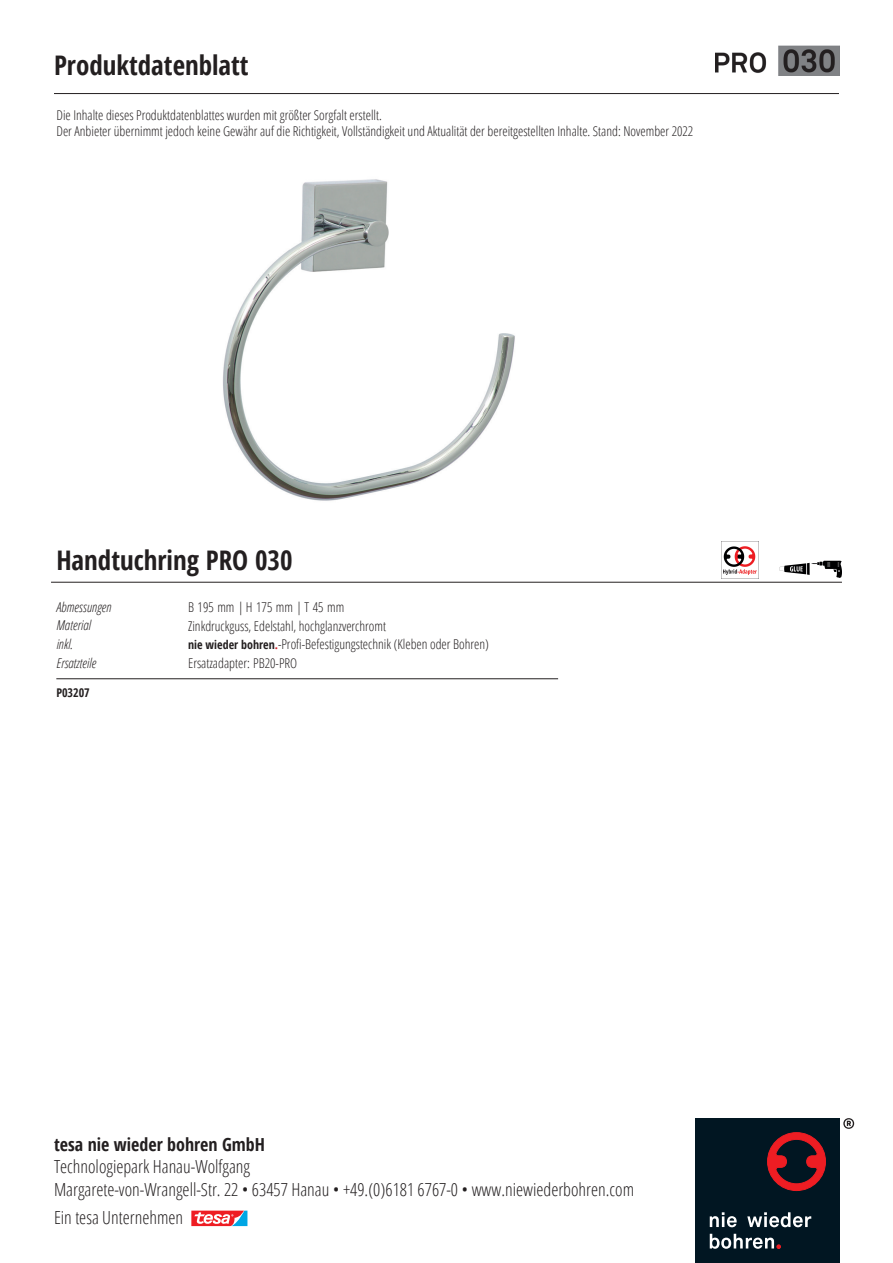
<style>
.page{position:relative;width:893px;height:1263px;background:#fff}
.page>*{position:absolute;margin:0;border:0;box-sizing:border-box;transform-origin:0 0}
.Produktname{font:700 condensed 27px "Open Sans";color:#231f20}
.t1{font:300 condensed 18px "Open Sans";color:#231f20}
.t2{font:700 condensed 18px "Open Sans";color:#231f20}
.Text{font:300 condensed 13.5px/18.9px "Open Sans";color:#231f20}
.Text_kursiv{font:italic 300 condensed 13.5px "Open Sans";color:#231f20}
.Text-2{font:700 condensed 12px "Open Sans";color:#231f20}
.s1{font-weight:700;font-size:12px}
.s2{font-weight:700;font-size:12px;color:#d1232a}
</style>
<div class="page">
<img style="left:223px;top:179px;width:292px;height:322px">
<img style="left:715px;top:45px;width:125px;height:30px">
<hr style="left:51px;top:582px;width:791px;height:1px;background:#231f20">
<hr style="left:56px;top:678px;width:502px;height:1px;background:#231f20">
<div style="left:695px;top:1118px;width:145px;height:145px;background:#011622"></div>
<svg style="left:710px;top:1212px;width:27px;height:15px"></svg>
<svg style="left:747px;top:1212px;width:64px;height:15px"></svg>
<svg style="left:710px;top:1234px;width:71px;height:15px"></svg>
<svg style="left:767px;top:1132px;width:59px;height:59px"></svg>
<svg style="left:843px;top:1118px;width:11px;height:11px"></svg>
<svg style="left:191px;top:1210px;width:57px;height:17px"></svg>
<hr style="left:54px;top:93px;width:785px;height:1px;background:#231f20">
<img style="left:780px;top:560px;width:62px;height:17px">
<img style="left:721px;top:541px;width:37px;height:37px">
<p class="Produktname" style="left:54px;top:46px;width:196px">Produktdatenblatt</p>
<p class="Text" style="left:56px;top:106px;width:638px;line-height:16.2px">Die Inhalte dieses Produktdatenblattes wurden mit größter Sorgfalt erstellt.<br>Der Anbieter übernimmt jedoch keine Gewähr auf die Richtigkeit, Vollständigkeit und Aktualität der bereitgestellten Inhalte. Stand: November 2022</p>
<p class="Produktname" style="left:56px;top:541px;width:238px">Handtuchring PRO 030</p>
<p class="Text_kursiv" style="left:56px;top:598px;width:57px">Abmessungen</p>
<p class="Text_kursiv" style="left:56px;top:616px;width:36px">Material</p>
<p class="Text_kursiv" style="left:56px;top:635px;width:18px">inkl.</p>
<p class="Text_kursiv" style="left:56px;top:654px;width:41px">Ersatzteile</p>
<p class="Text-2" style="left:56px;top:684px;width:35px">P03207</p>
<p class="Text" style="left:188px;top:597px;width:302px">B 195 mm | H 175 mm | T 45 mm<br>Zinkdruckguss, Edelstahl, hochglanzverchromt<br><span class="s1">nie wieder bohren</span><span class="s2">.</span>-Profi-Befestigungstechnik (Kleben oder Bohren)<br>Ersatzadapter: PB20-PRO</p>
<p class="t2" style="left:54px;top:1132px;width:212px">tesa nie wieder bohren GmbH</p>
<p class="t1" style="left:54px;top:1154px;width:198px">Technologiepark Hanau-Wolfgang</p>
<p class="t1" style="left:54px;top:1177px;width:582px">Margarete-von-Wrangell-Str. 22 • 63457 Hanau • +49.(0)6181 6767-0 • www.niewiederbohren.com</p>
<p class="t1" style="left:54px;top:1205px;width:131px">Ein tesa Unternehmen</p>
</div>
